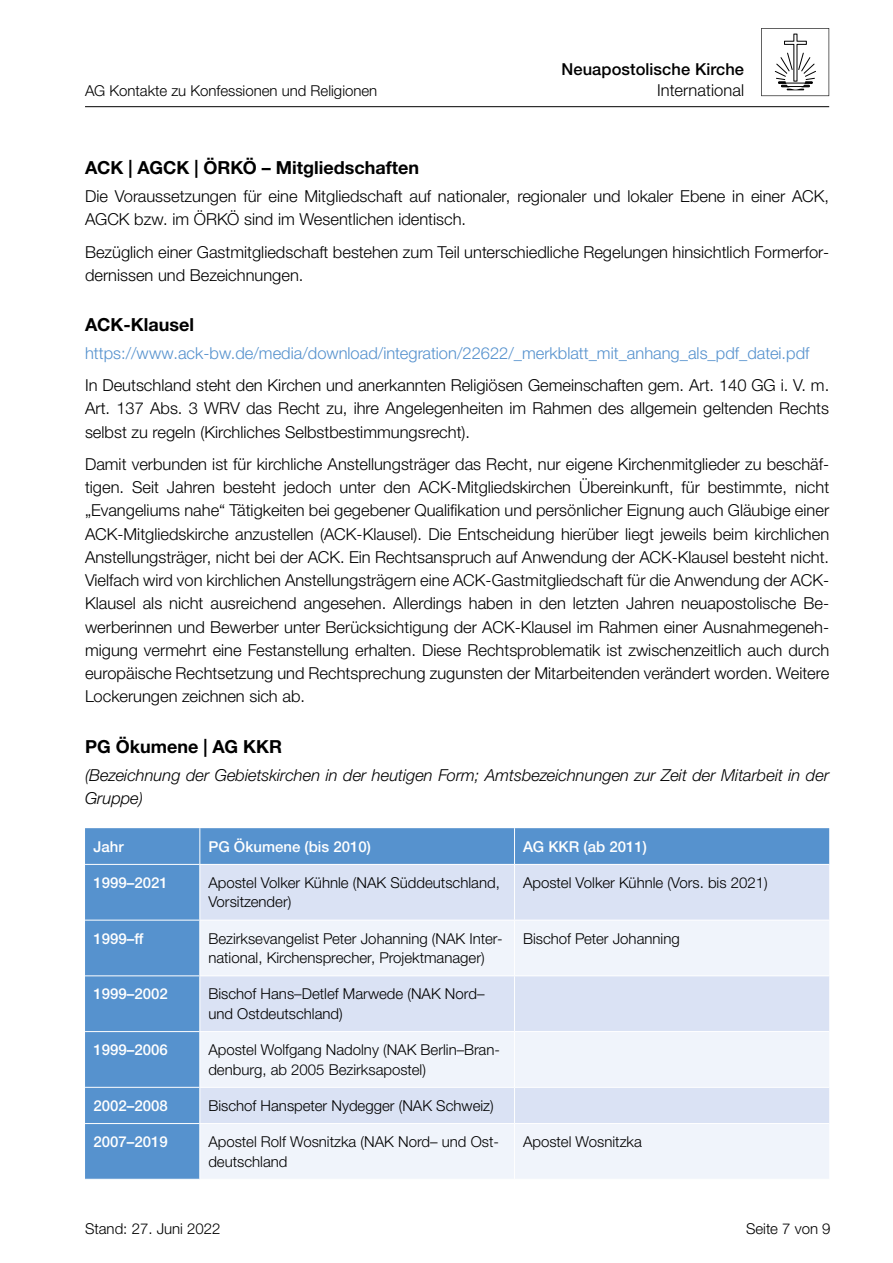
<style>
.page{position:relative;width:893px;height:1263px;background:#fff}
.page>*{position:absolute;margin:0;border:0;box-sizing:border-box;transform-origin:0 0}
.t1{font:700 18px "Helvetica Neue LTW1 G";color:#000}
.t2{font:300 16.5px/23.2px "Helvetica Neue LTW1 G";color:#000}
.t3{font:italic 300 16.5px/23.2px "Helvetica Neue LTW1 G";color:#000}
.t4{font:300 16.5px "Helvetica Neue LTW1 G";color:#5692ce}
.t5{font:500 16.5px "Helvetica Neue LTW1 G";letter-spacing:.005em;color:#000}
.t6{font:300 15px/19.5px "Helvetica Neue LTW1 G";color:#000}
.t7{font:500 15px "Helvetica Neue LTW1 G";color:#fff}
</style>
<div class="page">
<hr style="left:85px;top:106px;width:744px;height:1px;background:#000">
<svg style="left:761px;top:28px;width:68px;height:68px"></svg>
<div style="left:85px;top:828px;width:744px;height:351px;background:#5692ce"></div>
<div style="left:200px;top:865px;width:629px;height:55px;background:#dae2f4"></div>
<svg style="left:200px;top:921px;width:629px;height:258px;fill:#f0f4fb"></svg>
<hr style="left:199px;top:865px;width:1px;height:55px;background:#fff">
<hr style="left:514px;top:865px;width:1px;height:55px;background:#fff">
<hr style="left:85px;top:920px;width:115px;height:1px;background:#fff">
<hr style="left:200px;top:920px;width:314px;height:1px;background:#fff">
<hr style="left:199px;top:920px;width:1px;height:55px;background:#fff">
<hr style="left:514px;top:920px;width:315px;height:1px;background:#fff">
<hr style="left:514px;top:920px;width:1px;height:55px;background:#fff">
<hr style="left:85px;top:975px;width:115px;height:1px;background:#fff">
<hr style="left:200px;top:975px;width:314px;height:1px;background:#fff">
<hr style="left:199px;top:976px;width:1px;height:55px;background:#fff">
<hr style="left:514px;top:975px;width:315px;height:1px;background:#fff">
<hr style="left:514px;top:976px;width:1px;height:55px;background:#fff">
<hr style="left:85px;top:1031px;width:115px;height:1px;background:#fff">
<hr style="left:200px;top:1031px;width:314px;height:1px;background:#fff">
<hr style="left:199px;top:1032px;width:1px;height:55px;background:#fff">
<hr style="left:514px;top:1031px;width:315px;height:1px;background:#fff">
<hr style="left:514px;top:1032px;width:1px;height:55px;background:#fff">
<hr style="left:85px;top:1087px;width:115px;height:1px;background:#fff">
<hr style="left:200px;top:1087px;width:314px;height:1px;background:#fff">
<hr style="left:199px;top:1088px;width:1px;height:35px;background:#fff">
<hr style="left:514px;top:1087px;width:315px;height:1px;background:#fff">
<hr style="left:514px;top:1088px;width:1px;height:35px;background:#fff">
<hr style="left:85px;top:1123px;width:115px;height:1px;background:#fff">
<hr style="left:200px;top:1123px;width:314px;height:1px;background:#fff">
<hr style="left:199px;top:1124px;width:1px;height:55px;background:#fff">
<hr style="left:514px;top:1123px;width:315px;height:1px;background:#fff">
<hr style="left:514px;top:1124px;width:1px;height:55px;background:#fff">
<hr style="left:199px;top:828px;width:1px;height:36px;background:#fff">
<hr style="left:514px;top:828px;width:1px;height:36px;background:#fff">
<hr style="left:85px;top:864px;width:115px;height:1px;background:#fff">
<hr style="left:200px;top:864px;width:314px;height:1px;background:#fff">
<hr style="left:514px;top:864px;width:315px;height:1px;background:#fff">
<p class="t5" style="left:561px;top:59px;width:184px">Neuapostolische Kirche</p>
<p class="t6" style="left:85px;top:81px;width:294px">AG Kontakte zu Konfessionen und Religionen</p>
<p class="t2" style="left:657px;top:79px;width:88px">International</p>
<p class="t1" style="left:85px;top:157px;width:335px">ACK | AGCK | ÖRKÖ – Mitgliedschaften</p>
<p class="t2" style="left:85px;top:185px;width:746px">Die Voraussetzungen für eine Mitgliedschaft auf nationaler, regionaler und lokaler Ebene in einer ACK,<br>AGCK bzw. im ÖRKÖ sind im Wesentlichen identisch.</p>
<p class="t2" style="left:85px;top:240px;width:746px">Bezüglich einer Gastmitgliedschaft bestehen zum Teil unterschiedliche Regelungen hinsichtlich Formerfor&shy;dernissen und Bezeichnungen.</p>
<p class="t1" style="left:85px;top:314px;width:110px">ACK-Klausel</p>
<p class="t4" style="left:85px;top:343px;width:726px">https://www.ack-bw.de/media/download/integration/22622/_merkblatt_mit_anhang_als_pdf_datei.pdf</p>
<p class="t2" style="left:85px;top:374px;width:746px;text-align:justify">In Deutschland steht den Kirchen und anerkannten Religiösen Gemeinschaften gem. Art. 140 GG i. V. m.<br>Art. 137 Abs. 3 WRV das Recht zu, ihre Angelegenheiten im Rahmen des allgemein geltenden Rechts selbst zu regeln (Kirchliches Selbstbestimmungsrecht).</p>
<p class="t2" style="left:85px;top:452px;width:746px;text-align:justify">Damit verbunden ist für kirchliche Anstellungsträger das Recht, nur eigene Kirchenmitglieder zu beschäf&shy;tigen. Seit Jahren besteht jedoch unter den ACK-Mitgliedskirchen Übereinkunft, für bestimmte, nicht „Evangeliums nahe“ Tätigkeiten bei gegebener Qualifikation und persönlicher Eignung auch Gläubige einer ACK-Mitgliedskirche anzustellen (ACK-Klausel). Die Entscheidung hierüber liegt jeweils beim kirchlichen Anstellungsträger, nicht bei der ACK. Ein Rechtsanspruch auf Anwendung der ACK-Klausel besteht nicht.<br>Vielfach wird von kirchlichen Anstellungsträgern eine ACK-Gastmitgliedschaft für die Anwendung der ACK-Klausel als nicht ausreichend angesehen. Allerdings haben in den letzten Jahren neuapostolische Be&shy;werberinnen und Bewerber unter Berücksichtigung der ACK-Klausel im Rahmen einer Ausnahmegeneh&shy;migung vermehrt eine Festanstellung erhalten. Diese Rechtsproblematik ist zwischenzeitlich auch durch europäische Rechtsetzung und Rechtsprechung zugunsten der Mitarbeitenden verändert worden. Weitere Lockerungen zeichnen sich ab.</p>
<p class="t1" style="left:85px;top:735px;width:199px">PG Ökumene | AG KKR</p>
<p class="t3" style="left:85px;top:763px;width:746px">(Bezeichnung der Gebietskirchen in der heutigen Form; Amtsbezeichnungen zur Zeit der Mitarbeit in der<br>Gruppe)</p>
<p class="t7" style="left:94px;top:837px;width:32px">Jahr</p>
<p class="t7" style="left:208px;top:837px;width:164px">PG Ökumene (bis 2010)</p>
<p class="t7" style="left:523px;top:837px;width:125px">AG KKR (ab 2011)</p>
<p class="t7" style="left:94px;top:873px;width:76px">1999–2021</p>
<p class="t6" style="left:208px;top:873px;width:293px">Apostel Volker Kühnle (NAK Süddeutschland,<br>Vorsitzender)</p>
<p class="t6" style="left:523px;top:873px;width:246px">Apostel Volker Kühnle (Vors. bis 2021)</p>
<p class="t7" style="left:94px;top:929px;width:51px">1999–ff</p>
<p class="t6" style="left:208px;top:928px;width:296px">Bezirksevangelist Peter Johanning (NAK Inter&shy;national, Kirchensprecher, Projektmanager)</p>
<p class="t6" style="left:523px;top:928px;width:158px">Bischof Peter Johanning</p>
<p class="t7" style="left:94px;top:985px;width:76px">1999–2002</p>
<p class="t6" style="left:208px;top:984px;width:278px">Bischof Hans–Detlef Marwede (NAK Nord– und Ostdeutschland)</p>
<p class="t7" style="left:94px;top:1041px;width:76px">1999–2006</p>
<p class="t6" style="left:208px;top:1040px;width:293px">Apostel Wolfgang Nadolny (NAK Berlin–Bran&shy;denburg, ab 2005 Bezirksapostel)</p>
<p class="t7" style="left:94px;top:1096px;width:76px">2002–2008</p>
<p class="t6" style="left:208px;top:1096px;width:287px">Bischof Hanspeter Nydegger (NAK Schweiz)</p>
<p class="t7" style="left:94px;top:1133px;width:76px">2007–2019</p>
<p class="t6" style="left:208px;top:1132px;width:292px">Apostel Rolf Wosnitzka (NAK Nord– und Ost&shy;deutschland</p>
<p class="t6" style="left:523px;top:1132px;width:120px">Apostel Wosnitzka</p>
<p class="t6" style="left:85px;top:1219px;width:137px">Stand: 27. Juni 2022</p>
<p class="t6" style="left:746px;top:1219px;width:86px">Seite 7 von 9</p>
</div>
